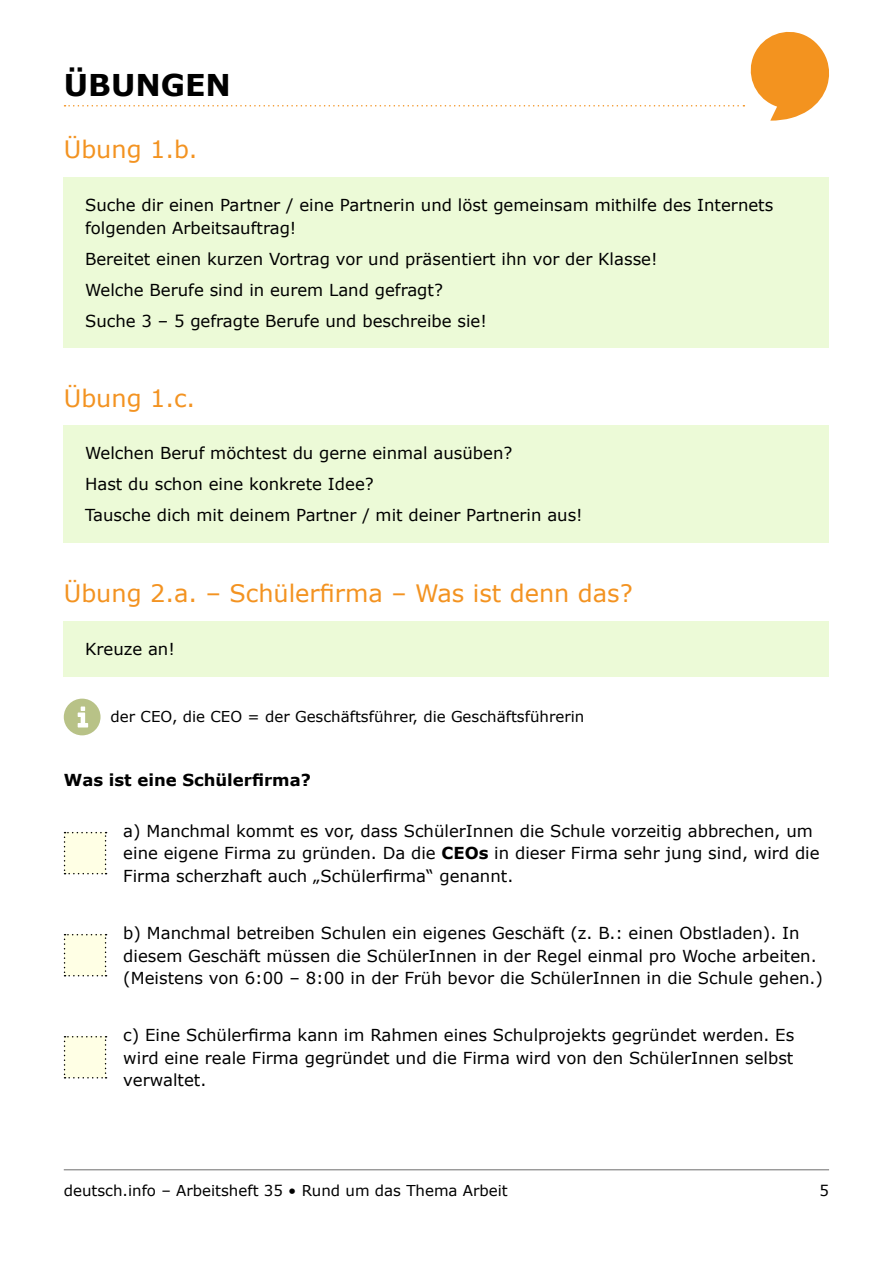
<style>
.page{position:relative;width:893px;height:1263px;background:#fff}
.page>*{position:absolute;margin:0;border:0;box-sizing:border-box;transform-origin:0 0}
.t1{font:700 30px "Verdana";color:#000}
.User_Exercise_Title{font:24px "Verdana";color:#f39321}
.User_Normal{font:16.5px/22.5px "Verdana";color:#000}
.User_Normal-2{font:700 16.5px "Verdana";color:#000}
.User_Small{font:15px "Verdana";color:#000}
.s1{font-weight:700}
</style>
<div class="page">
<svg style="left:65px;top:31px;width:764px;height:90px"></svg>
<hr style="left:64px;top:1169px;width:765px;height:1px;background:#6c6c6c">
<div style="left:64px;top:177px;width:765px;height:171px;background:#ecfad7"></div>
<div style="left:64px;top:425px;width:765px;height:118px;background:#ecfad7"></div>
<div style="left:64px;top:621px;width:765px;height:55px;background:#ecfad7"></div>
<svg style="left:64px;top:699px;width:37px;height:36px"></svg>
<svg style="left:64px;top:832px;width:43px;height:42px;background:#f6f6de"></svg>
<svg style="left:64px;top:934px;width:43px;height:42px;background:#f6f6de"></svg>
<svg style="left:64px;top:1036px;width:43px;height:42px;background:#f6f6de"></svg>
<h1 class="t1" style="left:64px;top:66px;width:169px">ÜBUNGEN</h1>
<p class="User_Exercise_Title" style="left:64px;top:134px;width:135px">Übung 1.b.</p>
<p class="User_Normal" style="left:85px;top:194px;width:690px">Suche dir einen Partner / eine Partnerin und löst gemeinsam mithilfe des Internets folgenden Arbeitsauftrag!</p>
<p class="User_Normal" style="left:85px;top:248px;width:574px">Bereitet einen kurzen Vortrag vor und präsentiert ihn vor der Klasse!</p>
<p class="User_Normal" style="left:85px;top:279px;width:359px">Welche Berufe sind in eurem Land gefragt?</p>
<p class="User_Normal" style="left:85px;top:310px;width:403px">Suche 3 – 5 gefragte Berufe und beschreibe sie!</p>
<p class="User_Exercise_Title" style="left:64px;top:383px;width:133px">Übung 1.c.</p>
<p class="User_Normal" style="left:85px;top:442px;width:429px">Welchen Beruf möchtest du gerne einmal ausüben?</p>
<p class="User_Normal" style="left:85px;top:473px;width:290px">Hast du schon eine konkrete Idee?</p>
<p class="User_Normal" style="left:85px;top:504px;width:499px">Tausche dich mit deinem Partner / mit deiner Partnerin aus!</p>
<p class="User_Exercise_Title" style="left:64px;top:578px;width:571px">Übung 2.a. – Schülerfirma – Was ist denn das?</p>
<p class="User_Normal" style="left:85px;top:638px;width:91px">Kreuze an!</p>
<p class="User_Small" style="left:111px;top:707px;width:475px">der CEO, die CEO = der Geschäftsführer, die Geschäftsführerin</p>
<p class="User_Normal-2" style="left:64px;top:769px;width:249px">Was ist eine Schülerfirma?</p>
<p class="User_Normal" style="left:123px;top:820px;width:698px">a) Manchmal kommt es vor, dass SchülerInnen die Schule vorzeitig abbrechen, um eine eigene Firma zu gründen. Da die <span class="s1">CEOs</span> in dieser Firma sehr jung sind, wird die<br>Firma scherzhaft auch „Schülerfirma“ genannt.</p>
<p class="User_Normal" style="left:123px;top:922px;width:701px">b) Manchmal betreiben Schulen ein eigenes Geschäft (z. B.: einen Obstladen). In diesem Geschäft müssen die SchülerInnen in der Regel einmal pro Woche arbeiten. (Meistens von 6:00 – 8:00 in der Früh bevor die SchülerInnen in die Schule gehen.)</p>
<p class="User_Normal" style="left:123px;top:1024px;width:672px;text-align:justify">c) Eine Schülerfirma kann im Rahmen eines Schulprojekts gegründet werden. Es wird eine reale Firma gegründet und die Firma wird von den SchülerInnen selbst verwaltet.</p>
<p class="User_Small" style="left:64px;top:1181px;width:446px">deutsch.info – Arbeitsheft 35 • Rund um das Thema Arbeit</p>
<p class="User_Small" style="left:819px;top:1181px;width:11px">5</p>
</div>
